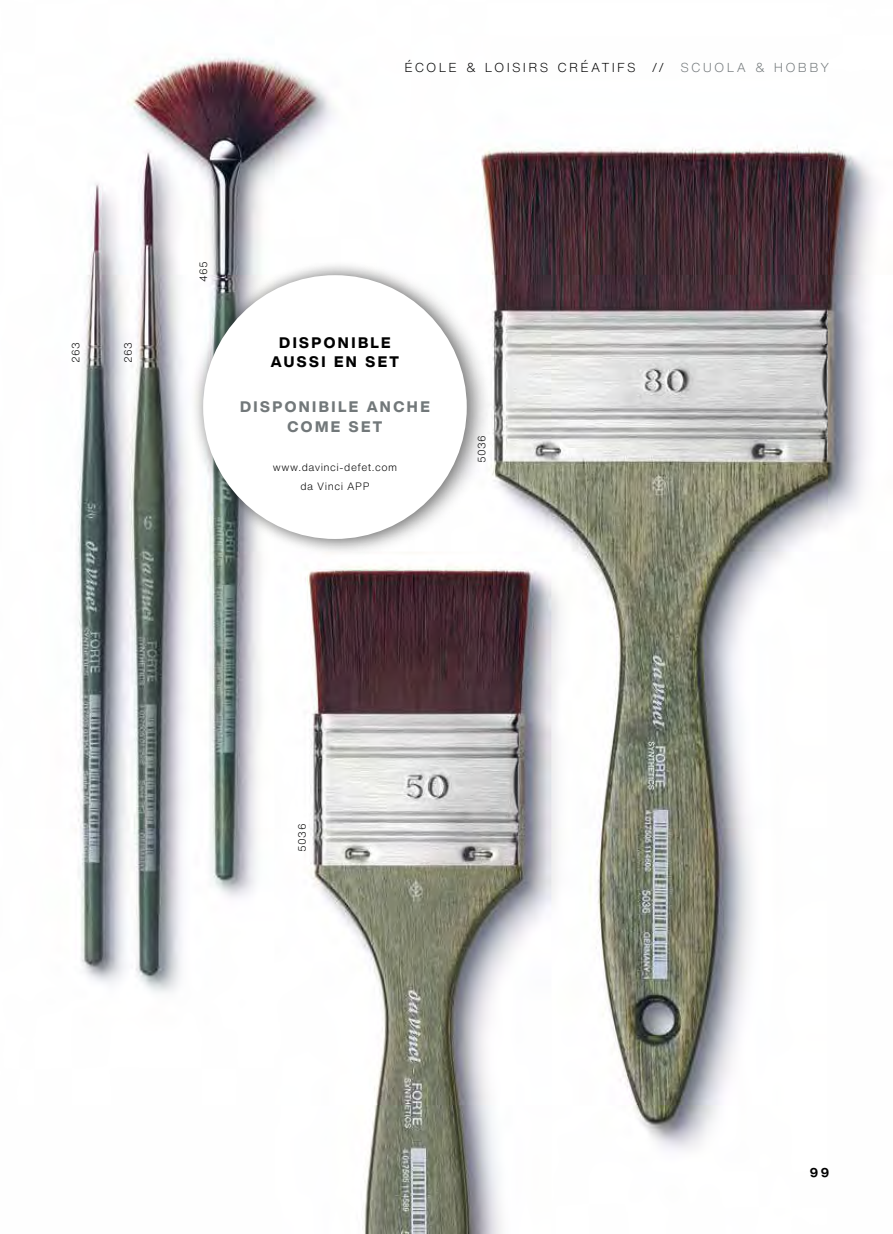
<style>
.page{position:relative;width:893px;height:1234px;background:#fff}
.page>*{position:absolute;margin:0;border:0;box-sizing:border-box;transform-origin:0 0}
.t1{font:800 15px/19.5px "Helvetica Now Display";letter-spacing:.165em;color:#72787a;text-align:center}
.t2{font:800 15px/19.5px "Helvetica Now Display";letter-spacing:.165em;color:#000;text-align:center}
.t3{font:300 12.75px "Helvetica Now Text";letter-spacing:.175em;color:#000}
.t4{font:300 12.75px "Helvetica Now Text";letter-spacing:.175em;color:#72787a}
.t5{font:700 12.75px "Helvetica Now Text";color:#000}
.t6{font:300 10.5px/19.5px "Helvetica Now Text";letter-spacing:.045em;color:#000;text-align:center}
</style>
<div class="page">
<img style="left:78px;top:57px;width:798px;height:1176px">
<div style="left:196px;top:260px;width:298px;height:298px;background:#000;opacity:.35"></div>
<div style="left:189px;top:261px;width:292px;height:292px;background:#000;opacity:.35"></div>
<div style="left:203px;top:275px;width:264px;height:264px;background:#fff;border-radius:50%"></div>
<p class="t3" style="left:404px;top:58px;width:233px">ÉCOLE &amp; LOISIRS CRÉATIFS</p>
<p class="t3" style="left:652px;top:58px;width:14px">//</p>
<p class="t4" style="left:680px;top:58px;width:150px">SCUOLA &amp; HOBBY</p>
<p class="t6" style="left:66px;top:363px;width:23px;rotate:-90deg">263</p>
<p class="t6" style="left:118px;top:363px;width:23px;rotate:-90deg">263</p>
<p class="t6" style="left:193px;top:282px;width:23px;rotate:-90deg">465</p>
<h1 class="t2" style="left:271px;top:332px;width:130px">DISPONIBLE<br>AUSSI EN SET</h1>
<h1 class="t1" style="left:240px;top:397px;width:191px">DISPONIBILE ANCHE<br>COME SET</h1>
<p class="t6" style="left:273px;top:457px;width:126px">www.davinci-defet.com da Vinci APP</p>
<p class="t6" style="left:472px;top:463px;width:30px;rotate:-90deg">5036</p>
<p class="t6" style="left:292px;top:851px;width:30px;rotate:-90deg">5036</p>
<p class="t5" style="left:810px;top:1162px;width:21px">99</p>
</div>
